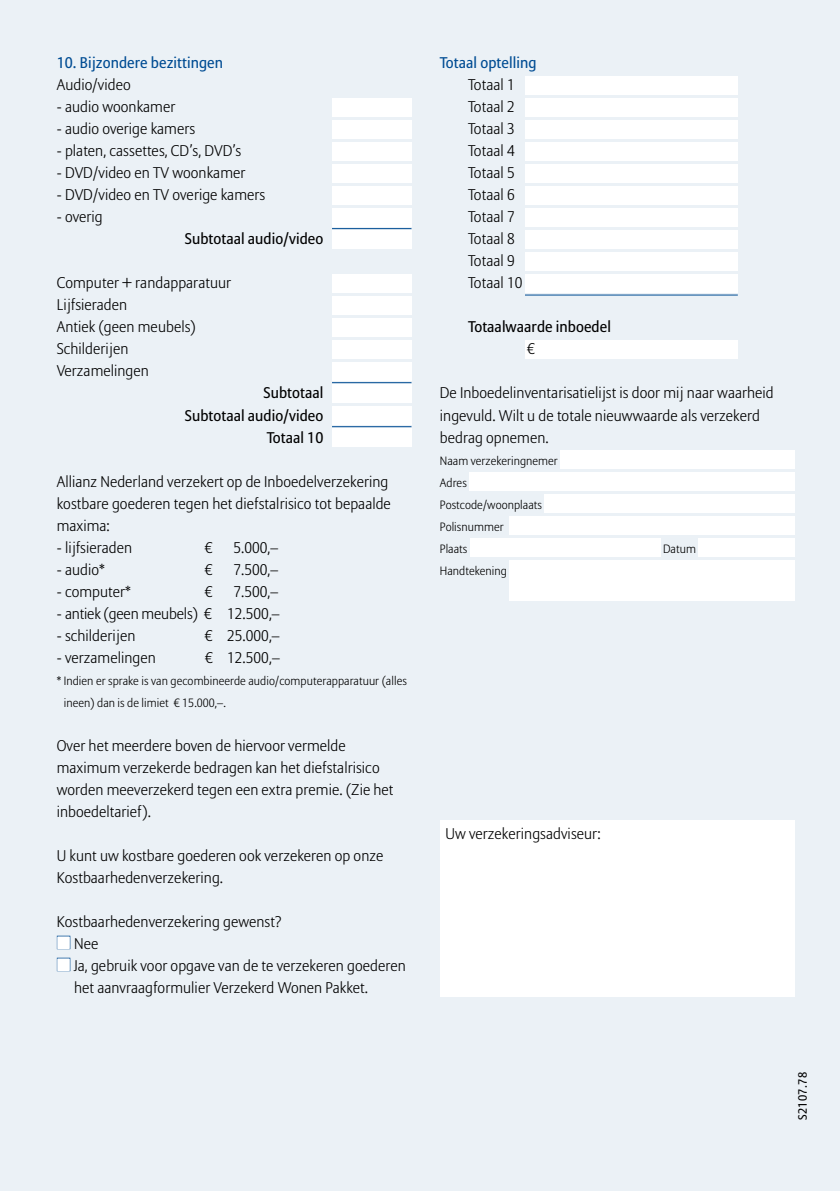
<style>
.page{position:relative;width:840px;height:1191px;background:#fff}
.page>*{position:absolute;margin:0;border:0;box-sizing:border-box;transform-origin:0 0}
.t1{font:300 15.4px/22px "Allianz Sans";letter-spacing:.005em;color:#000}
.t2{font:15.4px/22px "Allianz Sans";letter-spacing:.005em;color:#000;text-align:right}
.t3{font:15.4px "Allianz Sans";letter-spacing:.005em;color:#004c93}
.t4{font:300 12px/22px "Allianz Sans";letter-spacing:.005em;color:#000}
.t5{font:12px "Allianz Sans";letter-spacing:.025em;color:#000}
.s1{color:#fff}
</style>
<div class="page">
<div style="left:0;top:0;width:839px;height:1191px;background:#ebf1f6"></div>
<hr style="left:332px;top:228px;width:79px;height:1px;background:#004c93">
<hr style="left:332px;top:382px;width:79px;height:1px;background:#004c93">
<hr style="left:332px;top:426px;width:79px;height:1px;background:#004c93">
<div style="left:332px;top:98px;width:79px;height:18px;background:#fff"></div>
<div style="left:332px;top:120px;width:79px;height:18px;background:#fff"></div>
<div style="left:332px;top:142px;width:79px;height:18px;background:#fff"></div>
<div style="left:332px;top:164px;width:79px;height:18px;background:#fff"></div>
<div style="left:332px;top:186px;width:79px;height:18px;background:#fff"></div>
<div style="left:332px;top:208px;width:79px;height:18px;background:#fff"></div>
<div style="left:332px;top:230px;width:79px;height:18px;background:#fff"></div>
<div style="left:332px;top:274px;width:79px;height:18px;background:#fff"></div>
<div style="left:332px;top:296px;width:79px;height:18px;background:#fff"></div>
<div style="left:332px;top:318px;width:79px;height:18px;background:#fff"></div>
<div style="left:332px;top:340px;width:79px;height:18px;background:#fff"></div>
<div style="left:332px;top:362px;width:79px;height:18px;background:#fff"></div>
<div style="left:332px;top:384px;width:79px;height:18px;background:#fff"></div>
<div style="left:332px;top:406px;width:79px;height:18px;background:#fff"></div>
<div style="left:332px;top:428px;width:79px;height:18px;background:#fff"></div>
<div style="left:57px;top:935px;width:13px;height:14px;border:1px solid #004c93"></div>
<div style="left:57px;top:957px;width:13px;height:14px;border:1px solid #004c93"></div>
<div style="left:524px;top:76px;width:213px;height:18px;background:#fff"></div>
<div style="left:524px;top:98px;width:213px;height:18px;background:#fff"></div>
<div style="left:524px;top:120px;width:213px;height:18px;background:#fff"></div>
<div style="left:524px;top:142px;width:213px;height:18px;background:#fff"></div>
<div style="left:524px;top:164px;width:213px;height:18px;background:#fff"></div>
<div style="left:524px;top:186px;width:213px;height:18px;background:#fff"></div>
<div style="left:524px;top:208px;width:213px;height:18px;background:#fff"></div>
<div style="left:524px;top:230px;width:213px;height:18px;background:#fff"></div>
<div style="left:524px;top:252px;width:213px;height:18px;background:#fff"></div>
<div style="left:524px;top:274px;width:213px;height:18px;background:#fff"></div>
<div style="left:524px;top:340px;width:213px;height:18px;background:#fff"></div>
<div style="left:560px;top:450px;width:234px;height:18px;background:#fff"></div>
<div style="left:469px;top:472px;width:325px;height:18px;background:#fff"></div>
<div style="left:544px;top:494px;width:250px;height:18px;background:#fff"></div>
<div style="left:508px;top:516px;width:286px;height:18px;background:#fff"></div>
<div style="left:469px;top:538px;width:190px;height:18px;background:#fff"></div>
<div style="left:698px;top:538px;width:96px;height:18px;background:#fff"></div>
<div style="left:509px;top:560px;width:285px;height:18px;background:#fff"></div>
<div style="left:509px;top:573px;width:285px;height:27px;background:#fff"></div>
<div style="left:439px;top:820px;width:355px;height:177px;background:#fff"></div>
<hr style="left:524px;top:295px;width:213px;height:1px;background:#004c93">
<p class="t3" style="left:57px;top:54px;width:168px">10. Bijzondere bezittingen</p>
<p class="t1" style="left:57px;top:74px;width:75px">Audio/video</p>
<p class="t1" style="left:57px;top:96px;width:120px">- audio woonkamer</p>
<p class="t1" style="left:57px;top:118px;width:140px">- audio overige kamers</p>
<p class="t1" style="left:57px;top:140px;width:186px">- platen, cassettes, CD’s, DVD’s</p>
<p class="t1" style="left:57px;top:162px;width:190px">- DVD/video en TV woonkamer</p>
<p class="t1" style="left:57px;top:184px;width:210px">- DVD/video en TV overige kamers</p>
<p class="t1" style="left:57px;top:206px;width:48px">- overig</p>
<p class="t2" style="left:185px;top:228px;width:140px">Subtotaal audio/video</p>
<p class="t1" style="left:57px;top:272px;width:176px">Computer + randapparatuur<br>Lijfsieraden<br>Antiek (geen meubels)<br>Schilderijen<br>Verzamelingen</p>
<p class="t2" style="left:185px;top:382px;width:140px">Subtotaal<br>Subtotaal audio/video<br>Totaal 10</p>
<p class="t1" style="left:57px;top:470px;width:335px">Allianz Nederland verzekert op de Inboedelverzekering kostbare goederen tegen het diefstalrisico tot bepaalde maxima:</p>
<p class="t1" style="left:57px;top:536px;width:77px">- lijfsieraden</p>
<p class="t1" style="left:205px;top:536px;width:9px">€</p>
<p class="t1" style="left:233px;top:536px;width:46px">5.000,–</p>
<p class="t1" style="left:57px;top:558px;width:50px">- audio*</p>
<p class="t1" style="left:205px;top:558px;width:9px">€</p>
<p class="t1" style="left:233px;top:558px;width:46px">7.500,–</p>
<p class="t1" style="left:57px;top:580px;width:76px">- computer*</p>
<p class="t1" style="left:205px;top:580px;width:9px">€</p>
<p class="t1" style="left:233px;top:580px;width:46px">7.500,–</p>
<p class="t1" style="left:57px;top:602px;width:224px">- antiek (geen meubels) € 12.500,–</p>
<p class="t1" style="left:57px;top:624px;width:80px">- schilderijen</p>
<p class="t1" style="left:205px;top:624px;width:76px">€ 25.000,–</p>
<p class="t1" style="left:57px;top:646px;width:101px">- verzamelingen</p>
<p class="t1" style="left:205px;top:646px;width:76px">€ 12.500,–</p>
<p class="t4" style="left:64px;top:669px;width:344px;text-indent:-7px">* Indien er sprake is van gecombineerde audio/computerapparatuur (alles ineen) dan is de limiet € 15.000,–.</p>
<p class="t1" style="left:57px;top:734px;width:338px">Over het meerdere boven de hiervoor vermelde maximum verzekerde bedragen kan het diefstalrisico worden meeverzekerd tegen een extra premie. (Zie het inboedeltarief).</p>
<p class="t1" style="left:57px;top:844px;width:328px">U kunt uw kostbare goederen ook verzekeren op onze<br>Kostbaarhedenverzekering.</p>
<p class="t1" style="left:57px;top:910px;width:226px">Kostbaarhedenverzekering gewenst?</p>
<p class="t1" style="left:57px;top:932px;width:43px"><span class="s1">■</span> Nee</p>
<p class="t1" style="left:74px;top:954px;width:333px;text-indent:-17px"><span class="s1">■</span> Ja, gebruik voor opgave van de te verzekeren goederen het aanvraagformulier Verzekerd Wonen Pakket.</p>
<p class="t3" style="left:439px;top:54px;width:98px">Totaal optelling</p>
<p class="t1" style="left:468px;top:74px;width:56px">Totaal 1<br>Totaal 2<br>Totaal 3<br>Totaal 4<br>Totaal 5<br>Totaal 6<br>Totaal 7<br>Totaal 8<br>Totaal 9<br>Totaal 10</p>
<p class="t2" style="left:468px;top:316px;width:144px">Totaalwaarde inboedel</p>
<p class="t1" style="left:526px;top:337px;width:9px">€</p>
<p class="t1" style="left:439px;top:382px;width:335px">De Inboedelinventarisatielijst is door mij naar waarheid ingevuld. Wilt u de totale nieuwwaarde als verzekerd bedrag opnemen.</p>
<p class="t4" style="left:439px;top:449px;width:119px">Naam verzekeringnemer<br>Adres<br>Postcode/woonplaats<br>Polisnummer<br>Plaats</p>
<p class="t4" style="left:662px;top:537px;width:34px">Datum</p>
<p class="t4" style="left:439px;top:559px;width:68px">Handtekening</p>
<p class="t1" style="left:445px;top:822px;width:156px">Uw verzekeringsadviseur:</p>
<p class="t5" style="left:794px;top:1120px;width:50px;rotate:-90deg">S2107.78</p>
</div>
